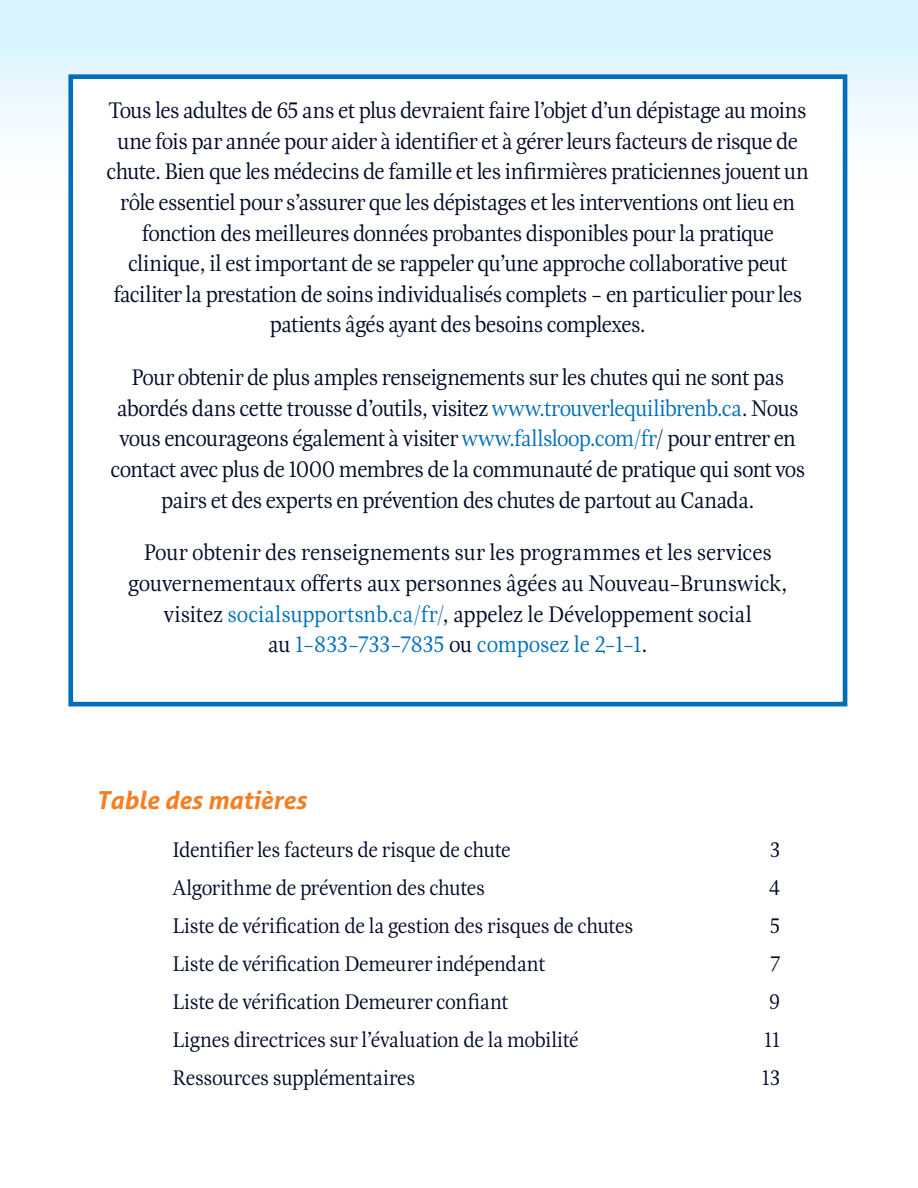
<style>
.page{position:relative;width:918px;height:1188px;background:#fff}
.page>*{position:absolute;margin:0;border:0;box-sizing:border-box;transform-origin:0 0}
.t1{font:italic 700 24.9px "Aller";color:#f57f21}
.t2{font:23.4px/30.6px "Esta Pro";letter-spacing:-.025em;color:#000926;text-align:center;scale:.95 1}
.t3{font:21.9px "Esta Pro";letter-spacing:-.02em;color:#000926;scale:.95 1}
.s1{color:#006eb9}
</style>
<div class="page">
<div style="left:0;top:0;width:918px;height:240px;background:linear-gradient(to bottom,#d6f2fc,#fff)"></div>
<div style="left:71px;top:77px;width:774px;height:627px;background:#fff"></div>
<div style="left:68px;top:74px;width:779px;height:632px;border:5px solid #006eb9"></div>
<p class="t2" style="left:107px;top:94px;width:741px">Tous les adultes de 65 ans et plus devraient faire l’objet d’un dépistage au moins une fois par année pour aider à identifier et à gérer leurs facteurs de risque de chute. Bien que les médecins de famille et les infirmières praticiennes jouent un rôle essentiel pour s’assurer que les dépistages et les interventions ont lieu en fonction des meilleures données probantes disponibles pour la pratique clinique, il est important de se rappeler qu’une approche collaborative peut faciliter la prestation de soins individualisés complets - en particulier pour les patients âgés ayant des besoins complexes.</p>
<p class="t2" style="left:111px;top:362px;width:733px">Pour obtenir de plus amples renseignements sur les chutes qui ne sont pas abordés dans cette trousse d’outils, visitez <span class="s1">www.trouverlequilibrenb.ca</span>. Nous vous encourageons également à visiter <span class="s1">www.fallsloop.com/fr</span>/ pour entrer en contact avec plus de 1000 membres de la communauté de pratique qui sont vos pairs et des experts en prévention des chutes de partout au Canada.</p>
<p class="t2" style="left:128px;top:537px;width:695px">Pour obtenir des renseignements sur les programmes et les services gouvernementaux offerts aux personnes âgées au Nouveau-Brunswick, visitez <span class="s1">socialsupportsnb.ca/fr/</span>, appelez le Développement social<br>au <span class="s1">1-833-733-7835</span> ou <span class="s1">composez le 2-1-1</span>.</p>
<p class="t1" style="left:96px;top:785px;width:212px">Table des matières</p>
<p class="t3" style="left:173px;top:837px;width:358px">Identifier les facteurs de risque de chute</p>
<p class="t3" style="left:770px;top:837px;width:13px">3</p>
<p class="t3" style="left:173px;top:875px;width:331px">Algorithme de prévention des chutes</p>
<p class="t3" style="left:769px;top:875px;width:14px">4</p>
<p class="t3" style="left:173px;top:913px;width:486px">Liste de vérification de la gestion des risques de chutes</p>
<p class="t3" style="left:770px;top:913px;width:12px">5</p>
<p class="t3" style="left:173px;top:951px;width:394px">Liste de vérification Demeurer indépendant</p>
<p class="t3" style="left:770px;top:951px;width:12px">7</p>
<p class="t3" style="left:173px;top:989px;width:355px">Liste de vérification Demeurer confiant</p>
<p class="t3" style="left:769px;top:989px;width:13px">9</p>
<p class="t3" style="left:173px;top:1027px;width:429px">Lignes directrices sur l’évaluation de la mobilité</p>
<p class="t3" style="left:764px;top:1027px;width:19px">11</p>
<p class="t3" style="left:173px;top:1065px;width:257px">Ressources supplémentaires</p>
<p class="t3" style="left:762px;top:1065px;width:21px">13</p>
</div>
